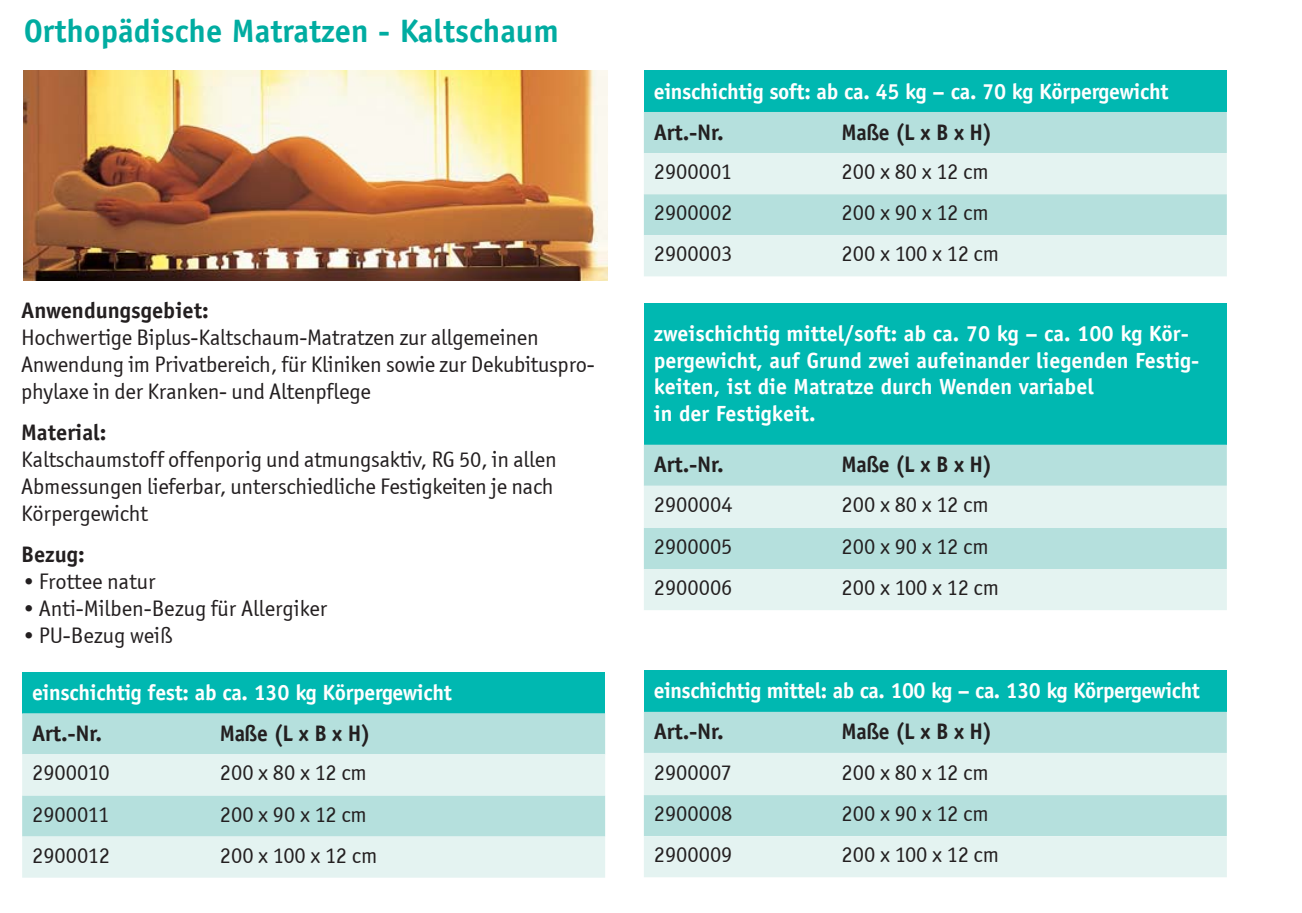
<style>
.page{position:relative;width:1302px;height:913px;background:#fff}
.page>*{position:absolute;margin:0;border:0;box-sizing:border-box;transform-origin:0 0}
.t1{font:700 32.5px "Officina Sans";color:#00aca1}
.t2{font:22.5px/27px "Officina Sans ITCTT Book";letter-spacing:-.01em;color:#231f20}
.t3{font:700 22.5px "Officina Sans";letter-spacing:-.01em;color:#231f20}
.t4{font:700 22.5px "Officina Sans";letter-spacing:-.01em;color:#231f20;scale:.96 1}
.t5{font:700 22px/26.5px "Officina Sans";letter-spacing:-.015em;color:#fff}
</style>
<div class="page">
<img style="left:24px;top:70px;width:583px;height:210px">
<div style="left:644px;top:71px;width:583px;height:41px;background:#00b8b1"></div>
<div style="left:644px;top:112px;width:583px;height:41px;background:#b5e0dd"></div>
<svg style="left:644px;top:153px;width:583px;height:123px;background:#d4ecea"></svg>
<div style="left:644px;top:303px;width:583px;height:142px;background:#00b8b1"></div>
<div style="left:644px;top:445px;width:583px;height:41px;background:#b5e0dd"></div>
<svg style="left:644px;top:486px;width:583px;height:124px;background:#d4ecea"></svg>
<div style="left:644px;top:671px;width:583px;height:41px;background:#00b8b1"></div>
<div style="left:644px;top:712px;width:583px;height:41px;background:#b5e0dd"></div>
<svg style="left:644px;top:753px;width:583px;height:124px;background:#d4ecea"></svg>
<div style="left:22px;top:672px;width:583px;height:41px;background:#00b8b1"></div>
<div style="left:22px;top:713px;width:583px;height:41px;background:#b5e0dd"></div>
<svg style="left:22px;top:754px;width:583px;height:124px;background:#d4ecea"></svg>
<h1 class="t1" style="left:24px;top:19px;width:536px">Orthopädische Matratzen - Kaltschaum</h1>
<p class="t3" style="left:21px;top:302px;width:189px">Anwendungsgebiet:</p>
<p class="t2" style="left:21px;top:324px;width:575px">Hochwertige Biplus-Kaltschaum-Matratzen zur allgemeinen<br>Anwendung im Privatbereich, für Kliniken sowie zur Dekubituspro&shy;phylaxe in der Kranken- und Altenpflege</p>
<p class="t3" style="left:21px;top:424px;width:87px">Material:</p>
<p class="t2" style="left:21px;top:446px;width:537px">Kaltschaumstoff offenporig und atmungsaktiv, RG 50, in allen<br>Abmessungen lieferbar, unterschiedliche Festigkeiten je nach<br>Körpergewicht</p>
<p class="t3" style="left:21px;top:546px;width:65px">Bezug:</p>
<p class="t2" style="left:21px;top:568px;width:136px">• Frottee natur</p>
<p class="t2" style="left:21px;top:595px;width:308px">• Anti-Milben-Bezug für Allergiker</p>
<p class="t2" style="left:21px;top:622px;width:154px">• PU-Bezug weiß</p>
<p class="t5" style="left:32px;top:681px;width:421px">einschichtig fest: ab ca. 130 kg Körpergewicht</p>
<p class="t3" style="left:32px;top:725px;width:72px">Art.-Nr.</p>
<p class="t4" style="left:220px;top:725px;width:158px">Maße (L x B x H)</p>
<p class="t2" style="left:32px;top:759px;width:79px">2900010</p>
<p class="t2" style="left:220px;top:759px;width:148px">200 x 80 x 12 cm</p>
<p class="t2" style="left:32px;top:800px;width:79px">2900011</p>
<p class="t2" style="left:220px;top:800px;width:148px">200 x 90 x 12 cm</p>
<p class="t2" style="left:32px;top:841px;width:79px">2900012</p>
<p class="t2" style="left:220px;top:841px;width:159px">200 x 100 x 12 cm</p>
<p class="t5" style="left:654px;top:80px;width:516px">einschichtig soft: ab ca. 45 kg – ca. 70 kg Körpergewicht</p>
<p class="t3" style="left:654px;top:123px;width:72px">Art.-Nr.</p>
<p class="t4" style="left:841px;top:123px;width:158px">Maße (L x B x H)</p>
<p class="t2" style="left:654px;top:158px;width:80px">2900001</p>
<p class="t2" style="left:841px;top:158px;width:148px">200 x 80 x 12 cm</p>
<p class="t2" style="left:654px;top:199px;width:80px">2900002</p>
<p class="t2" style="left:841px;top:199px;width:148px">200 x 90 x 12 cm</p>
<p class="t2" style="left:654px;top:240px;width:80px">2900003</p>
<p class="t2" style="left:841px;top:240px;width:159px">200 x 100 x 12 cm</p>
<p class="t5" style="left:654px;top:322px;width:547px">zweischichtig mittel/soft: ab ca. 70 kg – ca. 100 kg Kör&shy;pergewicht, auf Grund zwei aufeinander liegenden Festig&shy;keiten, ist die Matratze durch Wenden variabel<br>in der Festigkeit.</p>
<p class="t3" style="left:654px;top:456px;width:72px">Art.-Nr.</p>
<p class="t4" style="left:841px;top:456px;width:158px">Maße (L x B x H)</p>
<p class="t2" style="left:654px;top:491px;width:80px">2900004</p>
<p class="t2" style="left:841px;top:491px;width:148px">200 x 80 x 12 cm</p>
<p class="t2" style="left:654px;top:533px;width:80px">2900005</p>
<p class="t2" style="left:841px;top:533px;width:148px">200 x 90 x 12 cm</p>
<p class="t2" style="left:654px;top:574px;width:80px">2900006</p>
<p class="t2" style="left:841px;top:574px;width:159px">200 x 100 x 12 cm</p>
<p class="t5" style="left:654px;top:679px;width:547px">einschichtig mittel: ab ca. 100 kg – ca. 130 kg Körpergewicht</p>
<p class="t3" style="left:654px;top:723px;width:72px">Art.-Nr.</p>
<p class="t4" style="left:841px;top:723px;width:158px">Maße (L x B x H)</p>
<p class="t2" style="left:654px;top:758px;width:80px">2900007</p>
<p class="t2" style="left:841px;top:758px;width:148px">200 x 80 x 12 cm</p>
<p class="t2" style="left:654px;top:800px;width:80px">2900008</p>
<p class="t2" style="left:841px;top:800px;width:148px">200 x 90 x 12 cm</p>
<p class="t2" style="left:654px;top:841px;width:80px">2900009</p>
<p class="t2" style="left:841px;top:841px;width:159px">200 x 100 x 12 cm</p>
</div>
